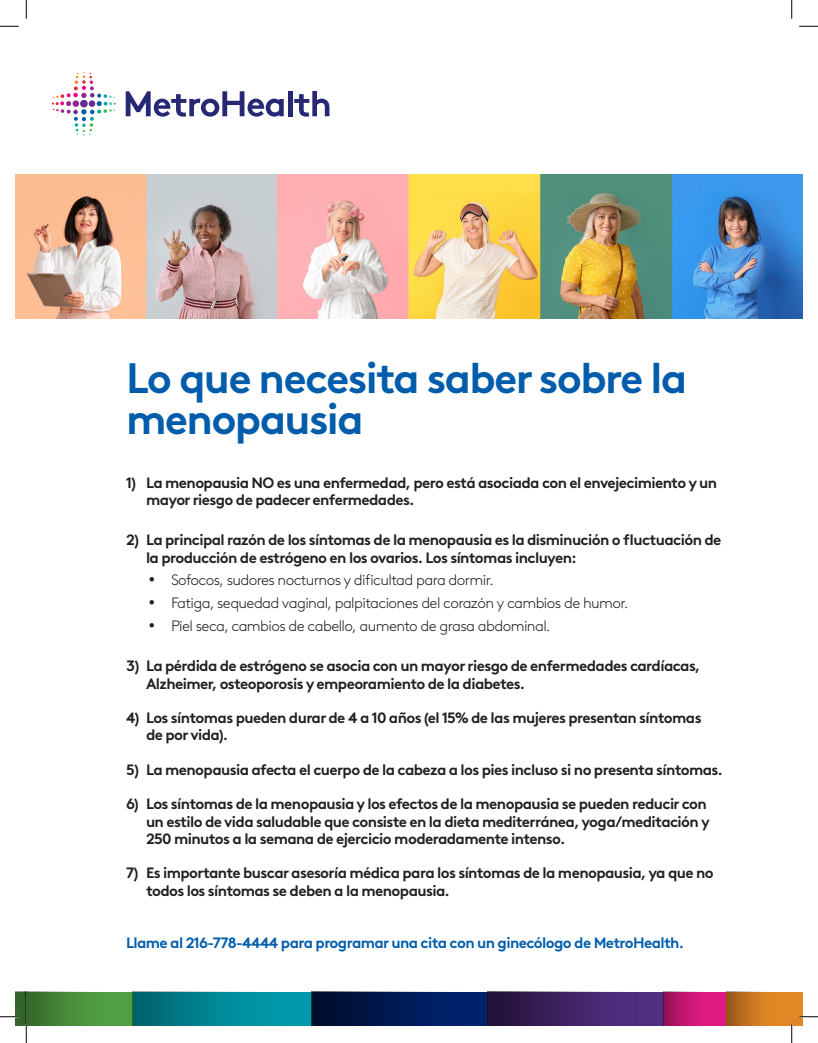
<style>
.page{position:relative;width:818px;height:1043px;background:#fff}
.page>*{position:absolute;margin:0;border:0;box-sizing:border-box;transform-origin:0 0}
.t1{font:700 42.5px/41.4px "Brown LL";letter-spacing:-.04em;color:#015dac}
.t2{font:700 15px/17.2px "Brown LL";letter-spacing:-.04em;color:#231f20}
.t3{font:300 15px "Brown LL";letter-spacing:-.04em;color:#231f20}
.t4{font:700 15px "Brown LL";letter-spacing:-.04em;color:#015dac}
</style>
<div class="page">
<div style="left:16px;top:991px;width:117px;height:34px;background:#519f43"></div>
<div style="left:726px;top:991px;width:76px;height:34px;background:#e28726"></div>
<div style="left:663px;top:991px;width:63px;height:34px;background:#e21b82"></div>
<div style="left:487px;top:991px;width:176px;height:34px;background:#522e81"></div>
<div style="left:312px;top:991px;width:175px;height:34px;background:#00226b"></div>
<div style="left:133px;top:991px;width:179px;height:34px;background:#0099a9"></div>
<div style="left:16px;top:991px;width:9px;height:34px;background:#33642a"></div>
<div style="left:25px;top:991px;width:87px;height:34px;background:linear-gradient(to right,#36692c,#55a847)"></div>
<div style="left:133px;top:991px;width:165px;height:34px;background:linear-gradient(to right,#006671,#00a2b3)"></div>
<div style="left:312px;top:991px;width:165px;height:34px;background:linear-gradient(to right,#000d2d,#002474)"></div>
<div style="left:487px;top:991px;width:165px;height:34px;background:linear-gradient(to right,#231236,#59318c)"></div>
<div style="left:663px;top:991px;width:50px;height:34px;background:linear-gradient(to right,#981156,#ec1c88)"></div>
<div style="left:726px;top:991px;width:50px;height:34px;background:linear-gradient(to right,#985919,#ec8d27)"></div>
<svg style="left:52px;top:72px;width:64px;height:64px"></svg>
<div style="left:80px;top:100px;width:8px;height:7px;background:#652d91;border-radius:50%"></div>
<svg style="left:126px;top:91px;width:158px;height:26px"></svg>
<hr style="left:288px;top:91px;width:4px;height:25px;background:#272873">
<svg style="left:294px;top:91px;width:35px;height:26px"></svg>
<img style="left:16px;top:175px;width:786px;height:144px">
<svg style="left:0;top:25px;width:19px;height:2px"></svg>
<svg style="left:799px;top:25px;width:19px;height:2px"></svg>
<svg style="left:0;top:1015px;width:19px;height:2px"></svg>
<svg style="left:799px;top:1015px;width:19px;height:2px"></svg>
<svg style="left:25px;top:0;width:2px;height:19px"></svg>
<svg style="left:25px;top:1024px;width:2px;height:18px"></svg>
<svg style="left:791px;top:0;width:1px;height:19px"></svg>
<svg style="left:790px;top:1024px;width:2px;height:18px"></svg>
<p class="t1" style="left:126px;top:353px;width:562px">Lo que necesita saber sobre la menopausia</p>
<p class="t2" style="left:126px;top:473px;width:592px">1) La menopausia NO es una enfermedad, pero está asociada con el envejecimiento y un</p>
<p class="t2" style="left:146px;top:490px;width:270px">mayor riesgo de padecer enfermedades.</p>
<p class="t2" style="left:126px;top:530px;width:597px">2) La principal razón de los síntomas de la menopausia es la disminución o fluctuación de</p>
<p class="t2" style="left:146px;top:547px;width:432px">la producción de estrógeno en los ovarios. Los síntomas incluyen:</p>
<p class="t3" style="left:148px;top:569px;width:347px">• Sofocos, sudores nocturnos y dificultad para dormir.</p>
<p class="t3" style="left:148px;top:592px;width:481px">• Fatiga, sequedad vaginal, palpitaciones del corazón y cambios de humor.</p>
<p class="t3" style="left:148px;top:615px;width:403px">• Piel seca, cambios de cabello, aumento de grasa abdominal.</p>
<p class="t2" style="left:126px;top:656px;width:575px">3) La pérdida de estrógeno se asocia con un mayor riesgo de enfermedades cardíacas,</p>
<p class="t2" style="left:146px;top:673px;width:380px">Alzheimer, osteoporosis y empeoramiento de la diabetes.</p>
<p class="t2" style="left:146px;top:708px;width:557px;text-indent:-20px">4) Los síntomas pueden durar de 4 a 10 años (el 15% de las mujeres presentan síntomas de por vida).</p>
<p class="t2" style="left:126px;top:759px;width:598px">5) La menopausia afecta el cuerpo de la cabeza a los pies incluso si no presenta síntomas.</p>
<p class="t2" style="left:126px;top:794px;width:582px">6) Los síntomas de la menopausia y los efectos de la menopausia se pueden reducir con</p>
<p class="t2" style="left:146px;top:811px;width:565px">un estilo de vida saludable que consiste en la dieta mediterránea, yoga/meditación y</p>
<p class="t2" style="left:146px;top:828px;width:420px">250 minutos a la semana de ejercicio moderadamente intenso.</p>
<p class="t2" style="left:126px;top:863px;width:589px">7) Es importante buscar asesoría médica para los síntomas de la menopausia, ya que no</p>
<p class="t2" style="left:146px;top:880px;width:305px">todos los síntomas se deben a la menopausia.</p>
<p class="t4" style="left:126px;top:930px;width:559px">Llame al 216-778-4444 para programar una cita con un ginecólogo de MetroHealth.</p>
</div>
